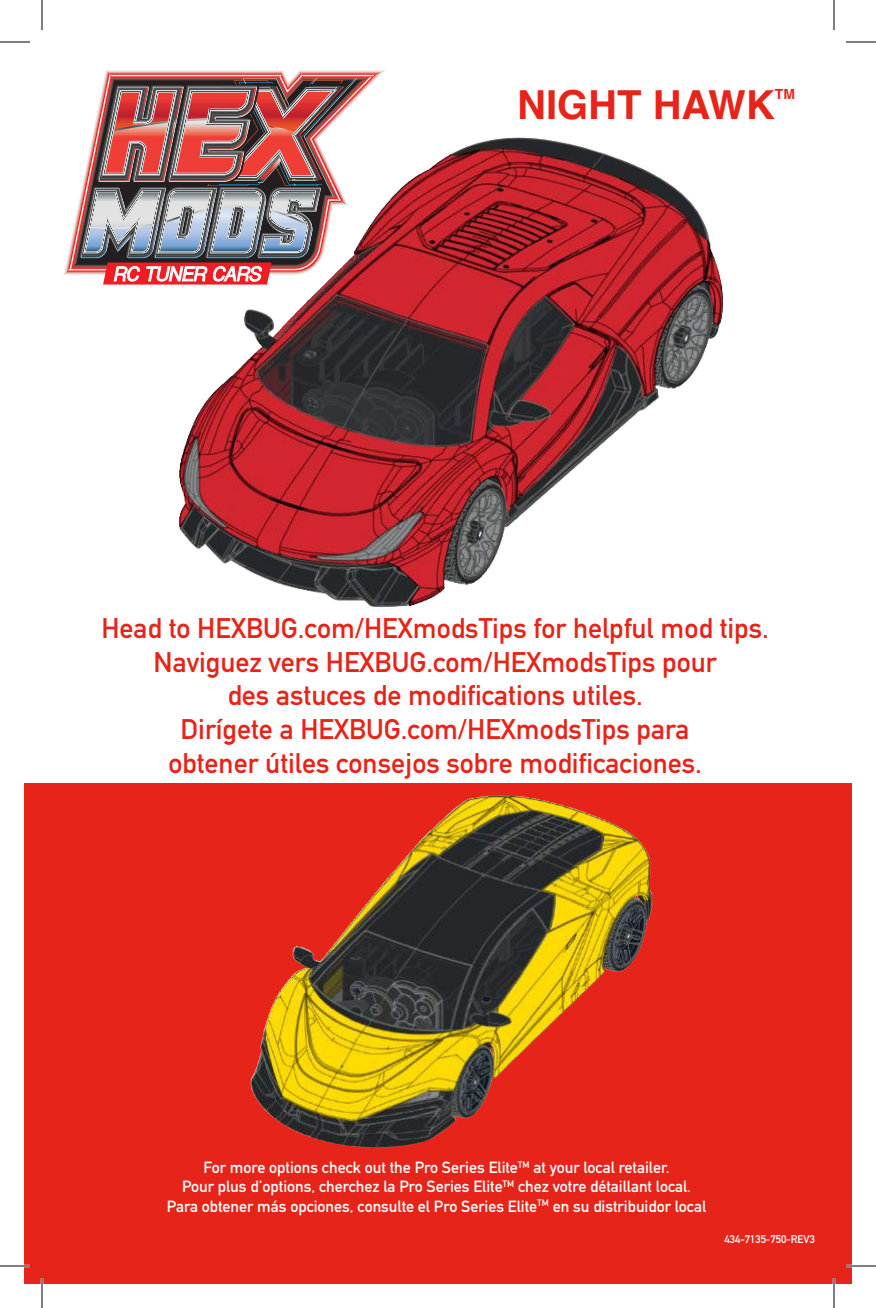
<style>
.page{position:relative;width:876px;height:1308px;background:#fff}
.page>*{position:absolute;margin:0;border:0;box-sizing:border-box;transform-origin:0 0}
.t1{font:700 40px "Helvetica";color:#e72419}
.t2{font:700 28px/33.6px "DIN Alternate";color:#e72419;text-align:center}
.t3{font:700 16px/19.2px "DIN Alternate";color:#fff;text-align:center}
.t4{font:700 14px "Helvetica";color:#e72419}
.t5{font:700 11px "DIN Alternate";color:#fff}
</style>
<div class="page">
<div style="left:24px;top:784px;width:828px;height:500px;background:#e72419"></div>
<img style="left:179px;top:137px;width:544px;height:470px">
<img style="left:250px;top:795px;width:403px;height:353px">
<svg style="left:63px;top:70px;width:323px;height:206px"></svg>
<img style="left:77px;top:75px;width:283px;height:210px">
<hr style="left:0;top:1265px;width:30px;height:2px;background:#fff">
<hr style="left:846px;top:1265px;width:30px;height:2px;background:#fff">
<hr style="left:41px;top:1278px;width:2px;height:30px;background:#fff">
<hr style="left:833px;top:1278px;width:2px;height:30px;background:#fff">
<hr style="left:0;top:42px;width:30px;height:1px;background:#000">
<hr style="left:846px;top:42px;width:30px;height:1px;background:#000">
<hr style="left:0;top:1266px;width:30px;height:1px;background:#000">
<hr style="left:846px;top:1266px;width:30px;height:1px;background:#000">
<hr style="left:42px;top:0;width:1px;height:30px;background:#000">
<hr style="left:42px;top:1278px;width:1px;height:30px;background:#000">
<hr style="left:834px;top:0;width:1px;height:30px;background:#000">
<hr style="left:834px;top:1278px;width:1px;height:30px;background:#000">
<h1 class="t1" style="left:517px;top:73px;width:259px">NIGHT HAWK</h1>
<p class="t4" style="left:775px;top:83px;width:22px">TM</p>
<h2 class="t2" style="left:101px;top:610px;width:669px">Head to HEXBUG.com/HEXmodsTips for helpful mod tips.<br>Naviguez vers HEXBUG.com/HEXmodsTips pour<br>des astuces de modifications utiles.<br>Dirígete a HEXBUG.com/HEXmodsTips para<br>obtener útiles consejos sobre modificaciones.</h2>
<p class="t3" style="left:167px;top:1157px;width:541px">For more options check out the Pro Series Elite<sup>TM</sup> at your local retailer.<br>Pour plus d’options, cherchez la Pro Series Elite<sup>TM</sup> chez votre détaillant local.<br>Para obtener más opciones, consulte el Pro Series Elite<sup>TM</sup> en su distribuidor local</p>
<p class="t5" style="left:725px;top:1231px;width:92px">434-7135-750-REV3</p>
</div>
